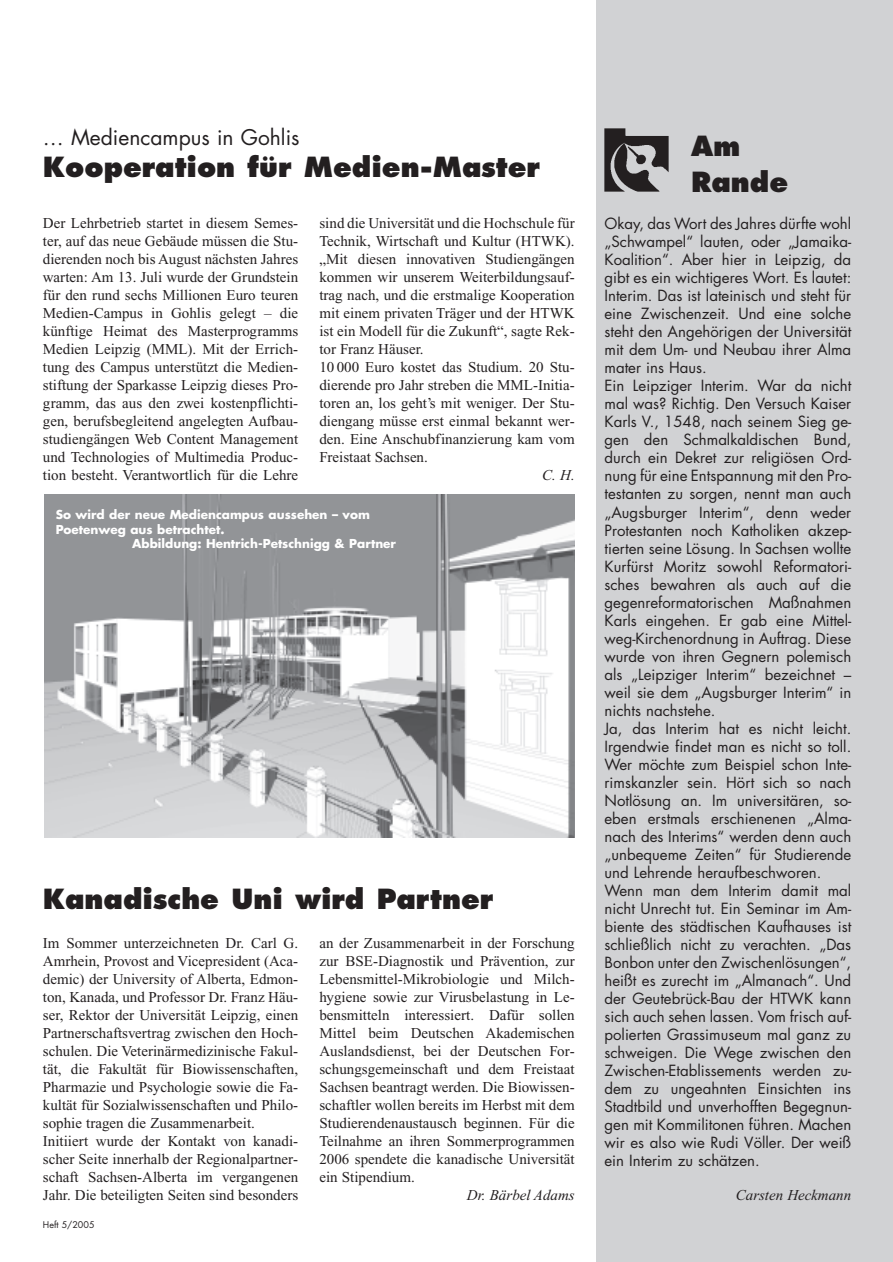
<style>
.page{position:relative;width:893px;height:1262px;background:#fff}
.page>*{position:absolute;margin:0;border:0;box-sizing:border-box;transform-origin:0 0}
.t1{font:800 27px/36px "Futura";color:#231f20}
.t2{font:21px "Futura";color:#231f20}
.t3{font:15px/18px "Times New Roman";color:#231f20;text-align:justify}
.t4{font:15px/18px "Futura";color:#231f20}
.t5{font:italic 15px "Times New Roman";color:#231f20}
.t6{font:700 12px "Futura";color:#fff}
.t7{font:9px "Futura";color:#231f20}
</style>
<div class="page">
<img style="left:44px;top:494px;width:530px;height:343px">
<div style="left:596px;top:0;width:296px;height:1261px;background:#d1d2d4"></div>
<img style="left:604px;top:128px;width:64px;height:64px">
<h2 class="t2" style="left:43px;top:128px;width:258px">… Mediencampus in Gohlis</h2>
<h1 class="t1" style="left:43px;top:151px;width:498px">Kooperation für Medien-Master</h1>
<p class="t3" style="left:43px;top:215px;width:257px">Der Lehrbetrieb startet in diesem Semes&shy;ter, auf das neue Gebäude müssen die Stu&shy;dierenden noch bis August nächsten Jahres warten: Am 13. Juli wurde der Grundstein für den rund sechs Millionen Euro teuren Medien-Campus in Gohlis gelegt – die künftige Heimat des Masterprogramms Medien Leipzig (MML). Mit der Errich&shy;tung des Campus unterstützt die Medien&shy;stiftung der Sparkasse Leipzig dieses Pro&shy;gramm, das aus den zwei kostenpflichti&shy;gen, berufsbegleitend angelegten Aufbau&shy;studiengängen Web Content Management und Technologies of Multimedia Produc&shy;tion besteht. Verantwortlich für die Lehre</p>
<p class="t3" style="left:319px;top:215px;width:257px;text-align:left">sind die Universität und die Hochschule für Technik, Wirtschaft und Kultur (HTWK). „Mit diesen innovativen Studiengängen kommen wir unserem Weiterbildungsauf&shy;trag nach, und die erstmalige Kooperation mit einem privaten Träger und der HTWK ist ein Modell für die Zukunft“, sagte Rek&shy;tor Franz Häuser.<br>10 000 Euro kostet das Studium. 20 Stu&shy;dierende pro Jahr streben die MML-Initia&shy;toren an, los geht’s mit weniger. Der Stu&shy;diengang müsse erst einmal bekannt wer&shy;den. Eine Anschubfinanzierung kam vom Freistaat Sachsen.</p>
<p class="t5" style="left:542px;top:470px;width:34px">C. H.</p>
<p class="t6" style="left:56px;top:509px;width:316px">So wird der neue Mediencampus aussehen – vom</p>
<p class="t6" style="left:56px;top:524px;width:170px">Poetenweg aus betrachtet.</p>
<p class="t6" style="left:132px;top:538px;width:265px">Abbildung: Hentrich-Petschnigg &amp; Partner</p>
<h1 class="t1" style="left:43px;top:883px;width:452px">Kanadische Uni wird Partner</h1>
<p class="t3" style="left:43px;top:935px;width:257px;text-align:left">Im Sommer unterzeichneten Dr. Carl G.<br>Amrhein, Provost and Vicepresident (Aca&shy;demic) der University of Alberta, Edmon&shy;ton, Kanada, und Professor Dr. Franz Häu&shy;ser, Rektor der Universität Leipzig, einen Partnerschaftsvertrag zwischen den Hoch&shy;schulen. Die Veterinärmedizinische Fakul&shy;tät, die Fakultät für Biowissenschaften, Pharmazie und Psychologie sowie die Fa&shy;kultät für Sozialwissenschaften und Philo&shy;sophie tragen die Zusammenarbeit.<br>Initiiert wurde der Kontakt von kanadi&shy;scher Seite innerhalb der Regionalpartner&shy;schaft Sachsen-Alberta im vergangenen Jahr. Die beteiligten Seiten sind besonders</p>
<p class="t3" style="left:319px;top:935px;width:257px">an der Zusammenarbeit in der Forschung zur BSE-Diagnostik und Prävention, zur Lebensmittel-Mikrobiologie und Milch&shy;hygiene sowie zur Virusbelastung in Le&shy;bensmitteln interessiert. Dafür sollen Mittel beim Deutschen Akademischen Auslandsdienst, bei der Deutschen For&shy;schungsgemeinschaft und dem Freistaat Sachsen beantragt werden. Die Biowissen&shy;schaftler wollen bereits im Herbst mit dem Studierendenaustausch beginnen. Für die Teilnahme an ihren Sommerprogrammen 2006 spendete die kanadische Universität ein Stipendium.</p>
<p class="t5" style="left:467px;top:1190px;width:109px">Dr. Bärbel Adams</p>
<p class="t7" style="left:43px;top:1220px;width:53px">Heft 5/2005</p>
<h1 class="t1" style="left:691px;top:130px;width:99px">Am<br>Rande</h1>
<p class="t4" style="left:604px;top:216px;width:248px">Okay, das Wort des Jahres dürfte wohl „Schwampel“ lauten, oder „Jamaika-Koalition“. Aber hier in Leipzig, da gibt es ein wichtigeres Wort. Es lautet:<br>Interim. Das ist lateinisch und steht für eine Zwischenzeit. Und eine solche steht den Angehörigen der Universität mit dem Um- und Neubau ihrer Alma mater ins Haus.<br>Ein Leipziger Interim. War da nicht mal was? Richtig. Den Versuch Kaiser Karls V., 1548, nach seinem Sieg ge&shy;gen den Schmalkaldischen Bund, durch ein Dekret zur religiösen Ord&shy;nung für eine Entspannung mit den Pro&shy;testanten zu sorgen, nennt man auch „Augsburger Interim“, denn weder Protestanten noch Katholiken akzep&shy;tierten seine Lösung. In Sachsen wollte Kurfürst Moritz sowohl Reformatori&shy;sches bewahren als auch auf die gegenreformatorischen Maßnahmen Karls eingehen. Er gab eine Mittel&shy;weg-Kirchenordnung in Auftrag. Diese wurde von ihren Gegnern polemisch als „Leipziger Interim“ bezeichnet – weil sie dem „Augsburger Interim“ in nichts nachstehe.<br>Ja, das Interim hat es nicht leicht.<br>Irgendwie findet man es nicht so toll.<br>Wer möchte zum Beispiel schon Inte&shy;rimskanzler sein. Hört sich so nach Notlösung an. Im universitären, so&shy;eben erstmals erschienenen „Alma&shy;nach des Interims“ werden denn auch „unbequeme Zeiten“ für Studierende und Lehrende heraufbeschworen.<br>Wenn man dem Interim damit mal nicht Unrecht tut. Ein Seminar im Am&shy;biente des städtischen Kaufhauses ist schließlich nicht zu verachten. „Das Bonbon unter den Zwischenlösungen“, heißt es zurecht im „Almanach“. Und der Geutebrück-Bau der HTWK kann sich auch sehen lassen. Vom frisch auf&shy;polierten Grassimuseum mal ganz zu schweigen. Die Wege zwischen den Zwischen-Etablissements werden zu&shy;dem zu ungeahnten Einsichten ins Stadtbild und unverhofften Begegnun&shy;gen mit Kommilitonen führen. Machen wir es also wie Rudi Völler. Der weiß ein Interim zu schätzen.</p>
<p class="t5" style="left:735px;top:1190px;width:117px">Carsten Heckmann</p>
</div>
